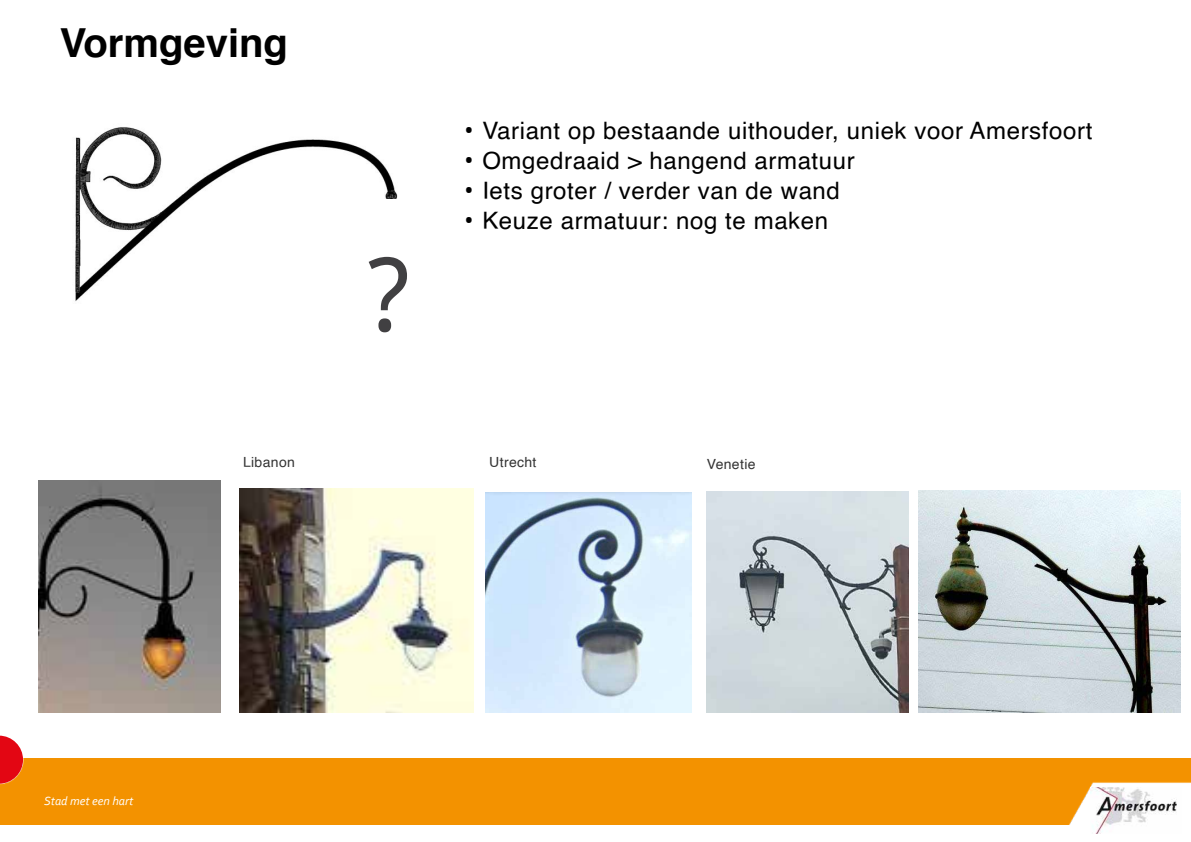
<style>
.page{position:relative;width:1191px;height:842px;background:#fff}
.page>*{position:absolute;margin:0;border:0;box-sizing:border-box;transform-origin:0 0}
.t1{font:102.2px "Droid Sans";color:#414042}
.t2{font:700 40px "Helvetica";color:#000}
.t3{font:24px "Helvetica";letter-spacing:.025em;color:#000}
.t4{font:14px "Helvetica";letter-spacing:.025em;color:#333}
.t5{font:italic 12.4px "Corbel";color:#fff}
.s1{font-family:"Droid Sans"}
</style>
<div class="page">
<div style="left:0;top:759px;width:1191px;height:65px;background:#f39200"></div>
<svg style="left:0;top:736px;width:23px;height:48px"></svg>
<img style="left:1090px;top:787px;width:91px;height:47px">
<img style="left:38px;top:481px;width:183px;height:232px">
<img style="left:240px;top:488px;width:233px;height:225px">
<img style="left:485px;top:493px;width:206px;height:220px">
<img style="left:706px;top:491px;width:202px;height:222px">
<img style="left:918px;top:491px;width:262px;height:222px">
<img style="left:75px;top:127px;width:323px;height:175px">
<div style="left:351px;top:199px;width:75px;height:55px;background:#fff"></div>
<h2 class="t2" style="left:60px;top:10px;width:230px">Vormgeving</h2>
<h1 class="t1" style="left:367px;top:224px;width:45px">?</h1>
<p class="t3" style="left:464px;top:112px;width:629px"><span class="s1">•</span> Variant op bestaande uithouder, uniek voor Amersfoort</p>
<p class="t3" style="left:464px;top:142px;width:392px"><span class="s1">•</span> Omgedraaid &gt; hangend armatuur</p>
<p class="t3" style="left:464px;top:172px;width:377px"><span class="s1">•</span> Iets groter / verder van de wand</p>
<p class="t3" style="left:464px;top:202px;width:365px"><span class="s1">•</span> Keuze armatuur: nog te maken</p>
<p class="t4" style="left:243px;top:451px;width:53px">Libanon</p>
<p class="t4" style="left:489px;top:451px;width:49px">Utrecht</p>
<p class="t4" style="left:707px;top:454px;width:50px">Venetie</p>
<p class="t5" style="left:44px;top:793px;width:91px">Stad met een hart</p>
</div>
